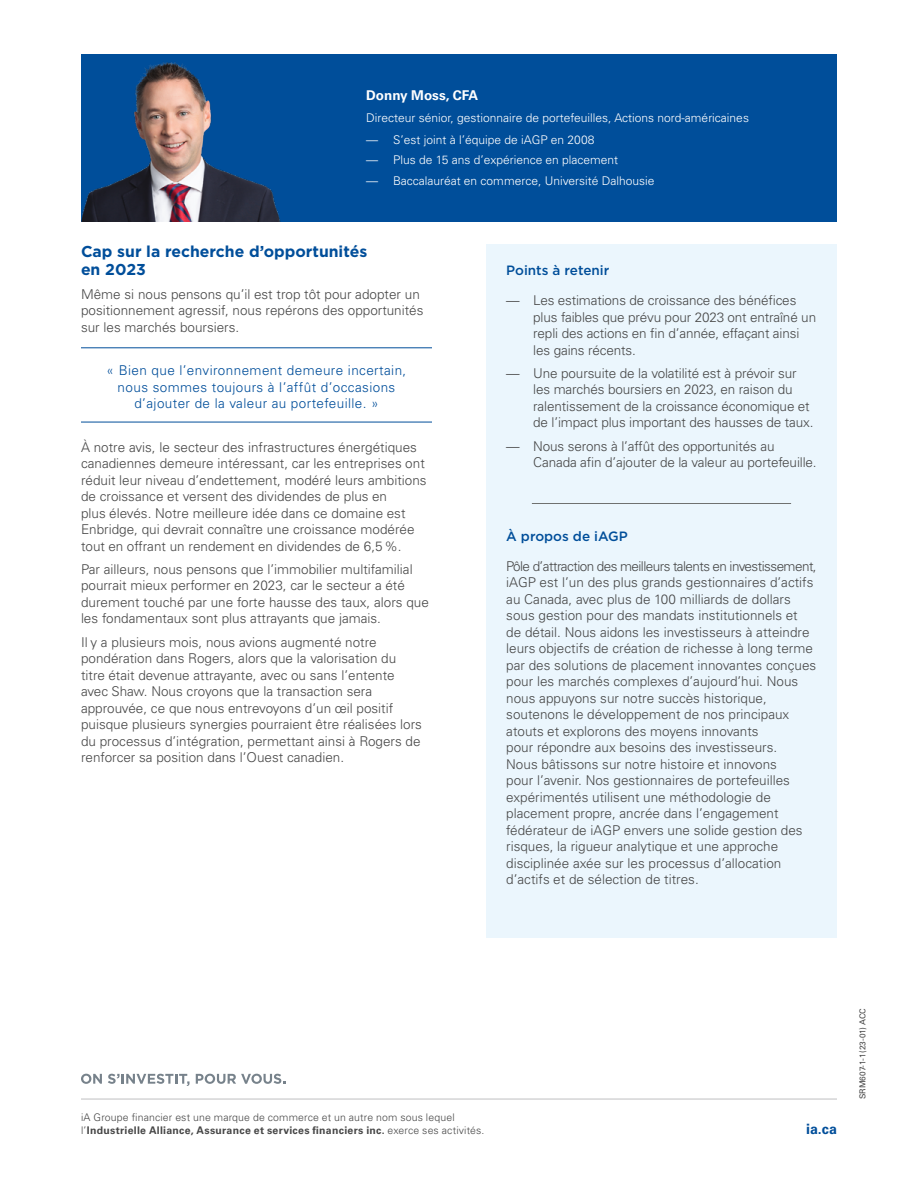
<style>
.page{position:relative;width:918px;height:1188px;background:#fff}
.page>*{position:absolute;margin:0;border:0;box-sizing:border-box;transform-origin:0 0}
.t1{font:700 15.75px/18.8px "Gotham";color:#004e9a}
.t2{font:700 14.25px "Univers LT Pro 65";color:#004e9a}
.t3{font:300 13.5px/16.5px "Univers LT Pro 45";color:#474747}
.P__Citation{font:300 13.5px/16.5px "Univers LT Pro 45";letter-spacing:.03em;color:#004e9a;text-align:center}
.t4{font:500 13.5px "Gotham";color:#004e9a}
.t5{font:700 13.5px "Univers LT Pro 65";color:#fff}
.t6{font:300 12px "Univers LT Pro 45";color:#fff}
.t7{font:300 10.5px/12.8px "Univers LT Pro 45";letter-spacing:.015em;color:#474747}
.t8{font:8.25px "Univers LT Pro 55 Roman";color:#474747}
.s1{font-family:"Univers LT Pro 65";font-weight:700}
</style>
<div class="page">
<hr style="left:81px;top:347px;width:351px;height:1px;background:#004e9a">
<hr style="left:81px;top:422px;width:351px;height:1px;background:#004e9a">
<svg style="left:81px;top:1074px;width:21px;height:10px"></svg>
<svg style="left:108px;top:1074px;width:82px;height:12px"></svg>
<svg style="left:196px;top:1074px;width:89px;height:10px"></svg>
<hr style="left:81px;top:1099px;width:756px;height:1px;background:#bfc0c1">
<div style="left:486px;top:244px;width:351px;height:693px;background:#ebf6fd"></div>
<hr style="left:532px;top:503px;width:259px;height:1px;background:#6f7170">
<div style="left:81px;top:54px;width:756px;height:167px;background:#004e9a"></div>
<img style="left:81px;top:62px;width:200px;height:159px">
<h3 class="t5" style="left:366px;top:86px;width:114px">Donny Moss, CFA</h3>
<p class="t6" style="left:366px;top:110px;width:384px">Directeur sénior, gestionnaire de portefeuilles, Actions nord-américaines</p>
<p class="t6" style="left:366px;top:132px;width:230px">— S’est joint à l’équipe de iAGP en 2008</p>
<p class="t6" style="left:366px;top:152px;width:254px">— Plus de 15 ans d’expérience en placement</p>
<p class="t6" style="left:366px;top:173px;width:290px">— Baccalauréat en commerce, Université Dalhousie</p>
<h2 class="t1" style="left:81px;top:242px;width:288px">Cap sur la recherche d’opportunités en 2023</h2>
<p class="t3" style="left:81px;top:285px;width:344px">Même si nous pensons qu’il est trop tôt pour adopter un positionnement agressif, nous repérons des opportunités sur les marchés boursiers.</p>
<p class="P__Citation" style="left:107px;top:362px;width:301px">« Bien que l’environnement demeure incertain, nous sommes toujours à l’affût d’occasions d’ajouter de la valeur au portefeuille. »</p>
<p class="t3" style="left:81px;top:438px;width:347px">À notre avis, le secteur des infrastructures énergétiques canadiennes demeure intéressant, car les entreprises ont réduit leur niveau d’endettement, modéré leurs ambitions de croissance et versent des dividendes de plus en<br>plus élevés. Notre meilleure idée dans ce domaine est Enbridge, qui devrait connaître une croissance modérée tout en offrant un rendement en dividendes de 6,5%.</p>
<p class="t3" style="left:81px;top:561px;width:349px">Par ailleurs, nous pensons que l’immobilier multifamilial pourrait mieux performer en 2023, car le secteur a été durement touché par une forte hausse des taux, alors que les fondamentaux sont plus attrayants que jamais.</p>
<p class="t3" style="left:81px;top:633px;width:342px">Il y a plusieurs mois, nous avions augmenté notre pondération dans Rogers, alors que la valorisation du titre était devenue attrayante, avec ou sans l’entente avec Shaw. Nous croyons que la transaction sera approuvée, ce que nous entrevoyons d’un œil positif puisque plusieurs synergies pourraient être réalisées lors du processus d’intégration, permettant ainsi à Rogers de renforcer sa position dans l’Ouest canadien.</p>
<h3 class="t4" style="left:506px;top:262px;width:105px">Points à retenir</h3>
<p class="t3" style="left:533px;top:292px;width:284px;text-indent:-27px">— Les estimations de croissance des bénéfices plus faibles que prévu pour 2023 ont entraîné un repli des actions en fin d’année, effaçant ainsi les gains récents.</p>
<p class="t3" style="left:533px;top:364px;width:282px;text-indent:-27px">— Une poursuite de la volatilité est à prévoir sur les marchés boursiers en 2023, en raison du ralentissement de la croissance économique et de l’impact plus important des hausses de taux.</p>
<p class="t3" style="left:533px;top:437px;width:285px;text-indent:-27px">— Nous serons à l’affût des opportunités au<br>Canada afin d’ajouter de la valeur au portefeuille.</p>
<h3 class="t4" style="left:506px;top:527px;width:123px">À propos de iAGP</h3>
<p class="t3" style="left:506px;top:557px;width:312px">Pôle d’attraction des meilleurs talents en investissement, iAGP est l’un des plus grands gestionnaires d’actifs au Canada, avec plus de 100 milliards de dollars sous gestion pour des mandats institutionnels et<br>de détail. Nous aidons les investisseurs à atteindre leurs objectifs de création de richesse à long terme par des solutions de placement innovantes conçues pour les marchés complexes d’aujourd’hui. Nous nous appuyons sur notre succès historique, soutenons le développement de nos principaux atouts et explorons des moyens innovants<br>pour répondre aux besoins des investisseurs.<br>Nous bâtissons sur notre histoire et innovons<br>pour l’avenir. Nos gestionnaires de portefeuilles expérimentés utilisent une méthodologie de placement propre, ancrée dans l’engagement fédérateur de iAGP envers une solide gestion des risques, la rigueur analytique et une approche disciplinée axée sur les processus d’allocation d’actifs et de sélection de titres.</p>
<p class="t7" style="left:81px;top:1111px;width:405px">iA Groupe financier est une marque de commerce et un autre nom sous lequel l’<span class="s1">Industrielle Alliance, Assurance et services financiers inc.</span> exerce ses activités.</p>
<p class="t2" style="left:806px;top:1119px;width:32px">ia.ca</p>
<p class="t8" style="left:857px;top:1099px;width:93px;rotate:-90deg">SRM607-1-1(23-01) ACC</p>
</div>
